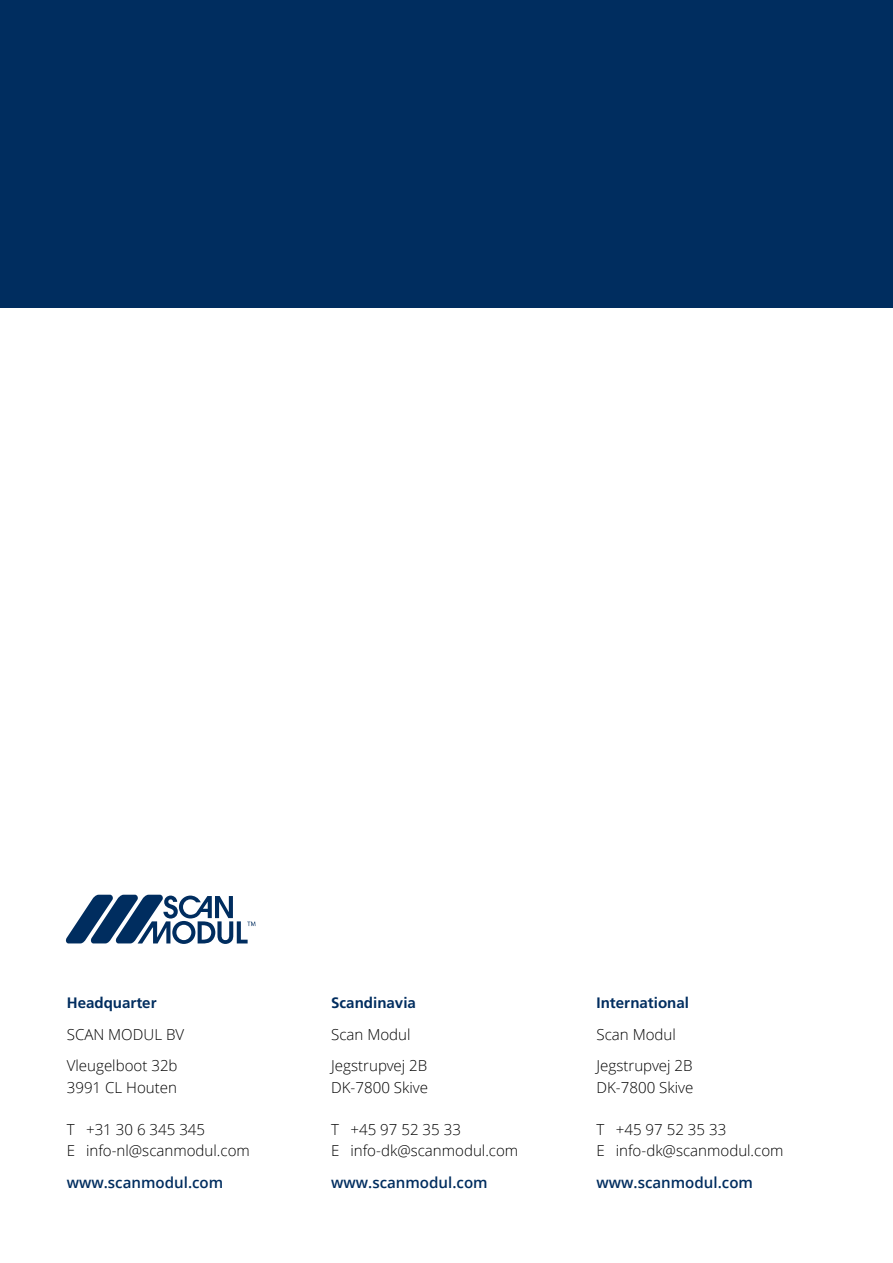
<style>
.page{position:relative;width:893px;height:1263px;background:#fff}
.page>*{position:absolute;margin:0;border:0;box-sizing:border-box;transform-origin:0 0}
.t1{font:300 15.15px/31.7px "Open Sans";color:#000}
.t2{font:600 15.15px "Open Sans";color:#002d5f}
.t3{font:700 15.15px "Frutiger";color:#002d5f}
.t4{font:300 15px "Open Sans";color:#000}
.t5{font:600 15px "Open Sans";color:#002d5f}
</style>
<div class="page">
<div style="left:0;top:0;width:893px;height:307px;background:#002d5f"></div>
<svg style="left:66px;top:895px;width:189px;height:49px"></svg>
<p class="t3" style="left:67px;top:994px;width:91px">Headquarter</p>
<p class="t1" style="left:67px;top:1018px;width:119px">SCAN MODUL BV<br>Vleugelboot 32b</p>
<p class="t1" style="left:67px;top:1071px;width:112px">3991 CL Houten</p>
<p class="t1" style="left:67px;top:1118px;width:185px;line-height:21.1px">T +31 30 6 345 345<br>E info-nl@scanmodul.com</p>
<p class="t2" style="left:67px;top:1172px;width:158px">www.scanmodul.com</p>
<p class="t4" style="left:65px;top:1076px;width:112px">Vleugelboot 32b</p>
<p class="t4" style="left:65px;top:1129px;width:139px">T +31 30 6 345 345</p>
<p class="t5" style="left:65px;top:1171px;width:157px">www.scanmodul.com</p>
<p class="t3" style="left:331px;top:994px;width:86px">Scandinavia</p>
<p class="t1" style="left:331px;top:1018px;width:98px">Scan Modul<br>Jegstrupvej 2B</p>
<p class="t1" style="left:331px;top:1071px;width:98px">DK-7800 Skive</p>
<p class="t1" style="left:331px;top:1118px;width:189px;line-height:21.1px">T +45 97 52 35 33<br>E info-dk@scanmodul.com</p>
<p class="t2" style="left:331px;top:1172px;width:158px">www.scanmodul.com</p>
<p class="t3" style="left:596px;top:994px;width:94px">International</p>
<p class="t1" style="left:596px;top:1018px;width:98px">Scan Modul<br>Jegstrupvej 2B</p>
<p class="t1" style="left:596px;top:1071px;width:98px">DK-7800 Skive</p>
<p class="t1" style="left:596px;top:1118px;width:189px;line-height:21.1px">T +45 97 52 35 33<br>E info-dk@scanmodul.com</p>
<p class="t2" style="left:596px;top:1172px;width:158px">www.scanmodul.com</p>
</div>
